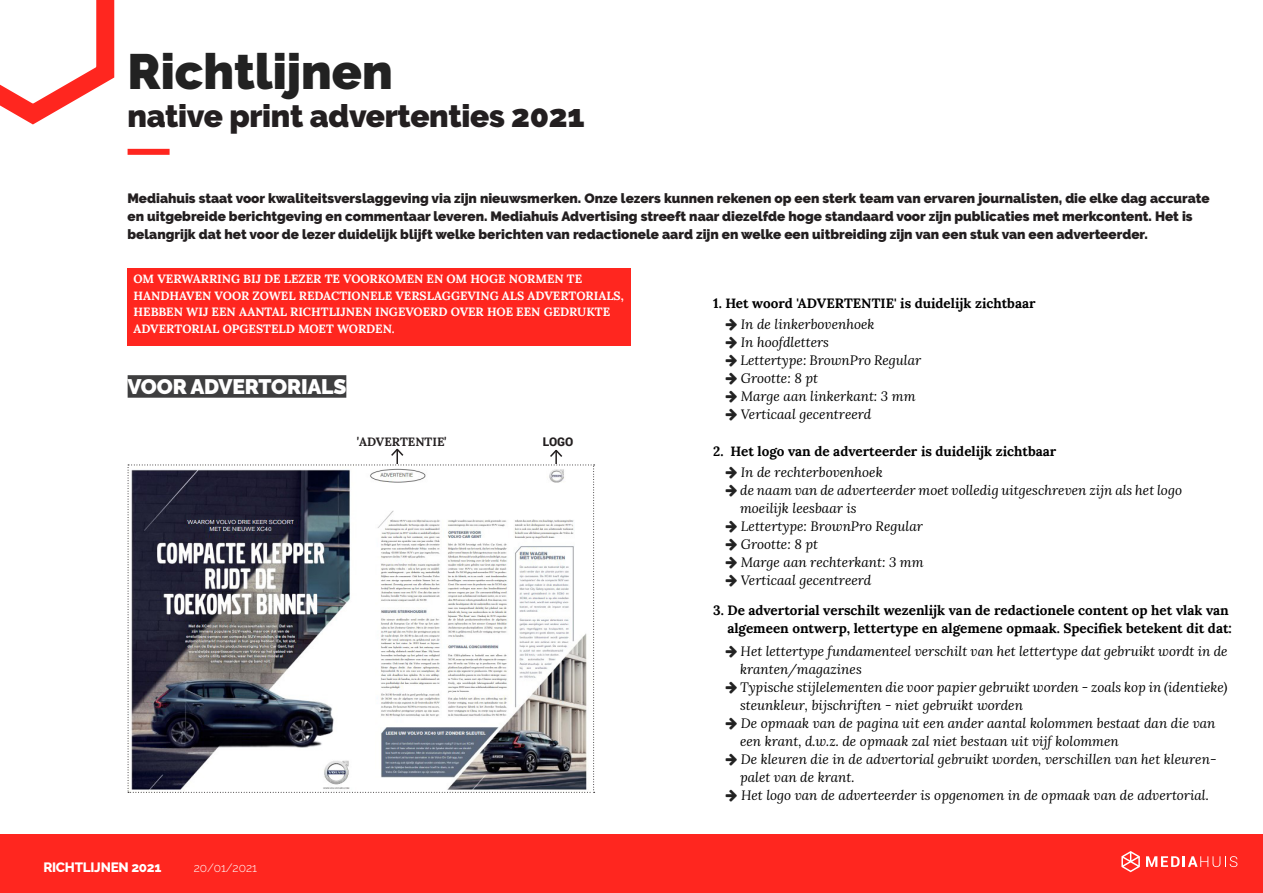
<style>
.page{position:relative;width:1263px;height:893px;background:#fff}
.page>*{position:absolute;margin:0;border:0;box-sizing:border-box;transform-origin:0 0}
.Titel{font:900 49.5px "Raleway";color:#222}
.Titel-2{font:900 31.5px "Raleway";letter-spacing:-.01em;color:#231f20}
.Titel_3{font:900 21px "Raleway";letter-spacing:-.01em;color:#fff}
.t1{font:italic 13.5px/18px "Lora";color:#000}
.Titel_3-2{font:900 13.5px/18px "Raleway";color:#231f20}
.t2{font:700 13.5px "Lora";color:#000}
.t3{font:800 13.5px "Raleway";letter-spacing:-.02em;color:#fff}
.Titel_3-3{font:700 12px/16.5px "Lora";color:#fff}
.RubriekTitel_Inhouds{font:700 12px "Lora";color:#231f20}
.t4{font:300 12px "Raleway";color:#fff}
.RubriekTitel_Inhouds-2{font:900 12px "Roboto";color:#231f20}
.s1{font-family:"Roboto";font-weight:900}
</style>
<div class="page">
<div style="left:0;top:834px;width:1263px;height:59px;background:#ff261f"></div>
<svg style="left:0;top:0;width:115px;height:125px"></svg>
<svg style="left:1121px;top:851px;width:19px;height:21px"></svg>
<svg style="left:1146px;top:856px;width:91px;height:11px"></svg>
<div style="left:128px;top:375px;width:218px;height:23px;background:#3e3e3f"></div>
<div style="left:128px;top:268px;width:503px;height:78px;background:#ff261f"></div>
<div style="left:128px;top:149px;width:42px;height:6px;background:#ff261f"></div>
<svg style="left:128px;top:448px;width:467px;height:345px"></svg>
<p class="Titel" style="left:128px;top:43px;width:267px">Richtlijnen</p>
<p class="Titel-2" style="left:128px;top:97px;width:459px">native print advertenties 2021</p>
<p class="Titel_3-2" style="left:128px;top:190px;width:1083px">Mediahuis staat voor kwaliteitsverslaggeving via zijn nieuwsmerken. Onze lezers kunnen rekenen op een sterk team van ervaren journalisten, die elke dag accurate en uitgebreide berichtgeving en commentaar leveren. Mediahuis Advertising streeft naar diezelfde hoge standaard voor zijn publicaties met merkcontent. Het is belangrijk dat het voor de lezer duidelijk blijft welke berichten van redactionele aard zijn en welke een uitbreiding zijn van een stuk van een adverteerder.</p>
<p class="Titel_3-3" style="left:133px;top:270px;width:492px">OM VERWARRING BIJ DE LEZER TE VOORKOMEN EN OM HOGE NORMEN TE HANDHAVEN VOOR ZOWEL REDACTIONELE VERSLAGGEVING ALS ADVERTORIALS, HEBBEN WIJ EEN AANTAL RICHTLIJNEN INGEVOERD OVER HOE EEN GEDRUKTE ADVERTORIAL OPGESTELD MOET WORDEN.</p>
<p class="Titel_3" style="left:128px;top:374px;width:220px">VOOR ADVERTORIALS</p>
<p class="RubriekTitel_Inhouds" style="left:357px;top:432px;width:91px"><span class="s1">'</span>ADVERTENTIE<span class="s1">'</span></p>
<p class="RubriekTitel_Inhouds-2" style="left:543px;top:434px;width:32px">LOGO</p>
<p class="t3" style="left:43px;top:860px;width:120px">RICHTLIJNEN 2021</p>
<p class="t4" style="left:194px;top:861px;width:65px">20/01/2021</p>
<p class="t2" style="left:713px;top:292px;width:324px">1. Het woord 'ADVERTENTIE' is duidelijk zichtbaar</p>
<p class="t1" style="left:741px;top:315px;width:135px">In de linkerbovenhoek</p>
<p class="t1" style="left:741px;top:333px;width:90px">In hoofdletters</p>
<p class="t1" style="left:740px;top:351px;width:182px">Lettertype: BrownPro Regular</p>
<p class="t1" style="left:741px;top:369px;width:79px">Grootte: 8 pt</p>
<p class="t1" style="left:741px;top:387px;width:176px">Marge aan linkerkant: 3 mm</p>
<p class="t1" style="left:741px;top:405px;width:132px">Verticaal gecentreerd</p>
<p class="t2" style="left:713px;top:440px;width:345px">2. Het logo van de adverteerder is duidelijk zichtbaar</p>
<p class="t1" style="left:741px;top:463px;width:143px">In de rechterbovenhoek</p>
<p class="t1" style="left:740px;top:481px;width:443px">de naam van de adverteerder moet volledig uitgeschreven zijn als het logo</p>
<p class="t1" style="left:740px;top:499px;width:118px">moeilijk leesbaar is</p>
<p class="t1" style="left:741px;top:517px;width:184px">Lettertype: BrownPro Regular</p>
<p class="t1" style="left:741px;top:535px;width:79px">Grootte: 8 pt</p>
<p class="t1" style="left:741px;top:553px;width:184px">Marge aan rechterkant: 3 mm</p>
<p class="t1" style="left:741px;top:571px;width:132px">Verticaal gecentreerd</p>
<p class="t2" style="left:713px;top:598px;width:517px">3. De advertorial verschilt wezenlijk van de redactionele content op het vlak van</p>
<p class="t2" style="left:727px;top:616px;width:506px">algemeen ontwerp, lettertype en algemene opmaak. Specifiek betekent dit dat:</p>
<p class="t1" style="left:740px;top:642px;width:489px">Het lettertype fundamenteel verschilt van het lettertype dat gebruikt wordt in de kranten/magazines</p>
<p class="t1" style="left:740px;top:678px;width:489px">Typische stijlelementen die voor papier gebruikt worden - zoals kop in (identieke)</p>
<p class="t1" style="left:740px;top:696px;width:284px">steunkleur, bijschriften - niet gebruikt worden</p>
<p class="t1" style="left:741px;top:714px;width:476px">De opmaak van de pagina uit een ander aantal kolommen bestaat dan die van</p>
<p class="t1" style="left:740px;top:732px;width:380px">een krant, d.w.z. de opmaak zal niet bestaan uit vijf kolommen</p>
<p class="t1" style="left:741px;top:750px;width:477px">De kleuren die in de advertorial gebruikt worden, verschillen van het kleuren-</p>
<p class="t1" style="left:740px;top:768px;width:116px">palet van de krant.</p>
<p class="t1" style="left:741px;top:786px;width:469px">Het logo van de adverteerder is opgenomen in de opmaak van de advertorial.</p>
</div>
